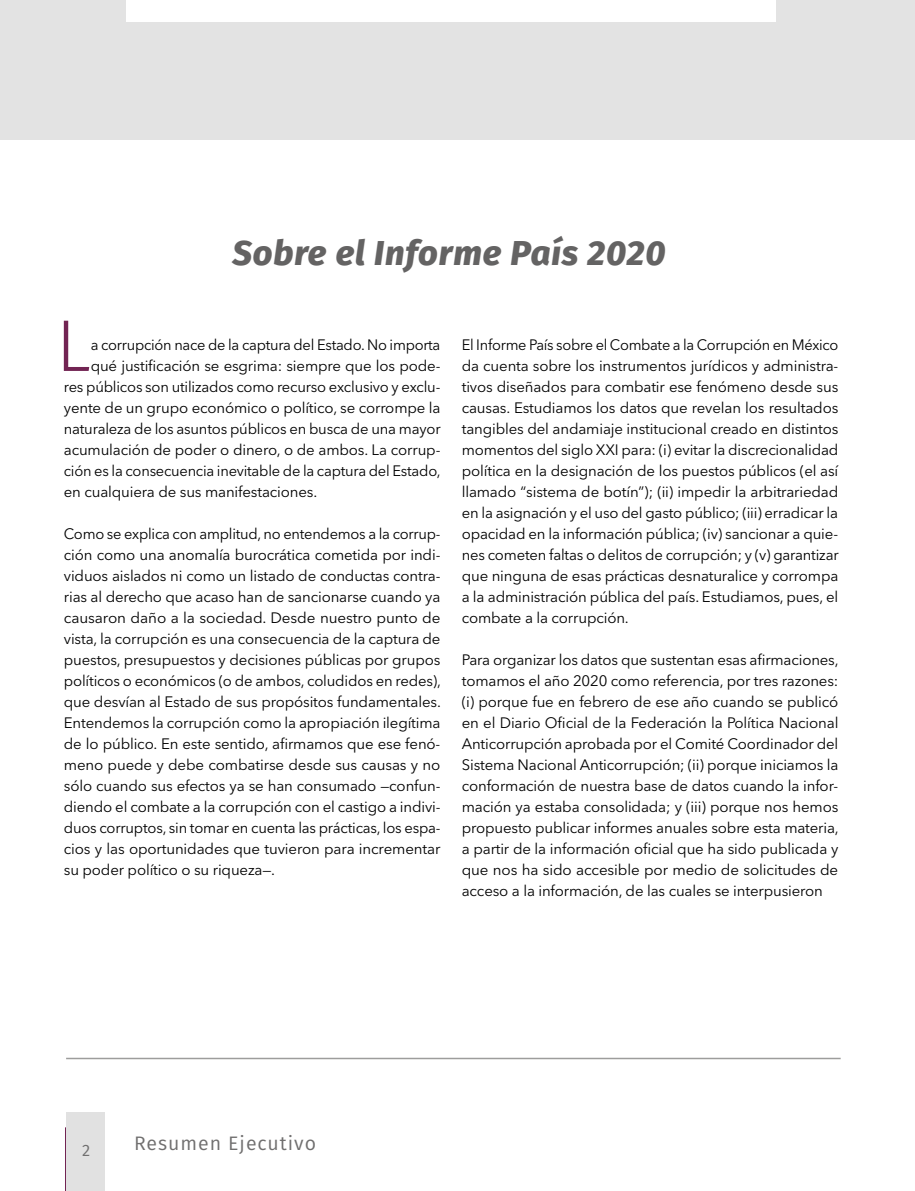
<style>
.page{position:relative;width:915px;height:1191px;background:#fff}
.page>*{position:absolute;margin:0;border:0;box-sizing:border-box;transform-origin:0 0}
.t1{font:300 73.35px "Fira Sans";color:#722453}
.t2{font:italic 800 34.5px "Fira Sans";letter-spacing:.025em;color:#646363}
.t3{font:19.5px "Fira Sans";letter-spacing:.05em;color:#706f6f}
.t4{font:16.5px "Fira Sans";color:#706f6f}
.t5{font:15px/21px "Avenir Next LT Pro";letter-spacing:-.01em;color:#000;text-align:justify}
</style>
<div class="page">
<hr style="left:65px;top:1127px;width:1px;height:64px;background:#722453">
<div style="left:66px;top:1112px;width:39px;height:79px;background:#e1e1e1"></div>
<div style="left:0;top:0;width:914px;height:140px;background:#e3e3e3"></div>
<hr style="left:66px;top:1057px;width:774px;height:2px;background:#9d9d9c">
<div style="left:126px;top:0;width:649px;height:21px;background:#fff"></div>
<h2 class="t2" style="left:232px;top:223px;width:434px">Sobre el Informe País 2020</h2>
<h1 class="t1" style="left:56px;top:293px;width:36px">L</h1>
<p class="t5" style="left:91px;top:334px;width:351px">a corrupción nace de la captura del Estado. No importa</p>
<p class="t5" style="left:91px;top:355px;width:351px">qué justificación se esgrima: siempre que los pode-</p>
<p class="t5" style="left:64px;top:376px;width:378px">res públicos son utilizados como recurso exclusivo y exclu-</p>
<p class="t5" style="left:64px;top:397px;width:378px">yente de un grupo económico o político, se corrompe la</p>
<p class="t5" style="left:64px;top:418px;width:378px">naturaleza de los asuntos públicos en busca de una mayor</p>
<p class="t5" style="left:64px;top:439px;width:378px">acumulación de poder o dinero, o de ambos. La corrup-</p>
<p class="t5" style="left:64px;top:460px;width:378px">ción es la consecuencia inevitable de la captura del Estado,</p>
<p class="t5" style="left:64px;top:481px;width:255px">en cualquiera de sus manifestaciones.</p>
<p class="t5" style="left:64px;top:523px;width:378px">Como se explica con amplitud, no entendemos a la corrup&shy;ción como una anomalía burocrática cometida por indi&shy;viduos aislados ni como un listado de conductas contra&shy;rias al derecho que acaso han de sancionarse cuando ya causaron daño a la sociedad. Desde nuestro punto de vista, la corrupción es una consecuencia de la captura de puestos, presupuestos y decisiones públicas por grupos políticos o económicos (o de ambos, coludidos en redes), que desvían al Estado de sus propósitos fundamentales.<br>Entendemos la corrupción como la apropiación ilegítima de lo público. En este sentido, afirmamos que ese fenó&shy;meno puede y debe combatirse desde sus causas y no sólo cuando sus efectos ya se han consumado —confun&shy;diendo el combate a la corrupción con el castigo a indivi&shy;duos corruptos, sin tomar en cuenta las prácticas, los espa&shy;cios y las oportunidades que tuvieron para incrementar su poder político o su riqueza—.</p>
<p class="t5" style="left:461px;top:334px;width:378px">El Informe País sobre el Combate a la Corrupción en México da cuenta sobre los instrumentos jurídicos y administra&shy;tivos diseñados para combatir ese fenómeno desde sus causas. Estudiamos los datos que revelan los resultados tangibles del andamiaje institucional creado en distintos momentos del siglo XXI para: (i) evitar la discrecionalidad política en la designación de los puestos públicos (el así llamado “sistema de botín”); (ii) impedir la arbitrariedad en la asignación y el uso del gasto público; (iii) erradicar la opacidad en la información pública; (iv) sancionar a quie&shy;nes cometen faltas o delitos de corrupción; y (v) garantizar que ninguna de esas prácticas desnaturalice y corrompa a la administración pública del país. Estudiamos, pues, el combate a la corrupción.</p>
<p class="t5" style="left:461px;top:649px;width:378px">Para organizar los datos que sustentan esas afirmaciones, tomamos el año 2020 como referencia, por tres razones: (i) porque fue en febrero de ese año cuando se publicó en el Diario Oficial de la Federación la Política Nacional Anticorrupción aprobada por el Comité Coordinador del Sistema Nacional Anticorrupción; (ii) porque iniciamos la conformación de nuestra base de datos cuando la infor&shy;mación ya estaba consolidada; y (iii) porque nos hemos propuesto publicar informes anuales sobre esta materia, a partir de la información oficial que ha sido publicada y que nos ha sido accesible por medio de solicitudes de acceso a la información, de las cuales se interpusieron</p>
<p class="t4" style="left:82px;top:1137px;width:10px">2</p>
<h3 class="t3" style="left:134px;top:1128px;width:183px">Resumen Ejecutivo</h3>
</div>
